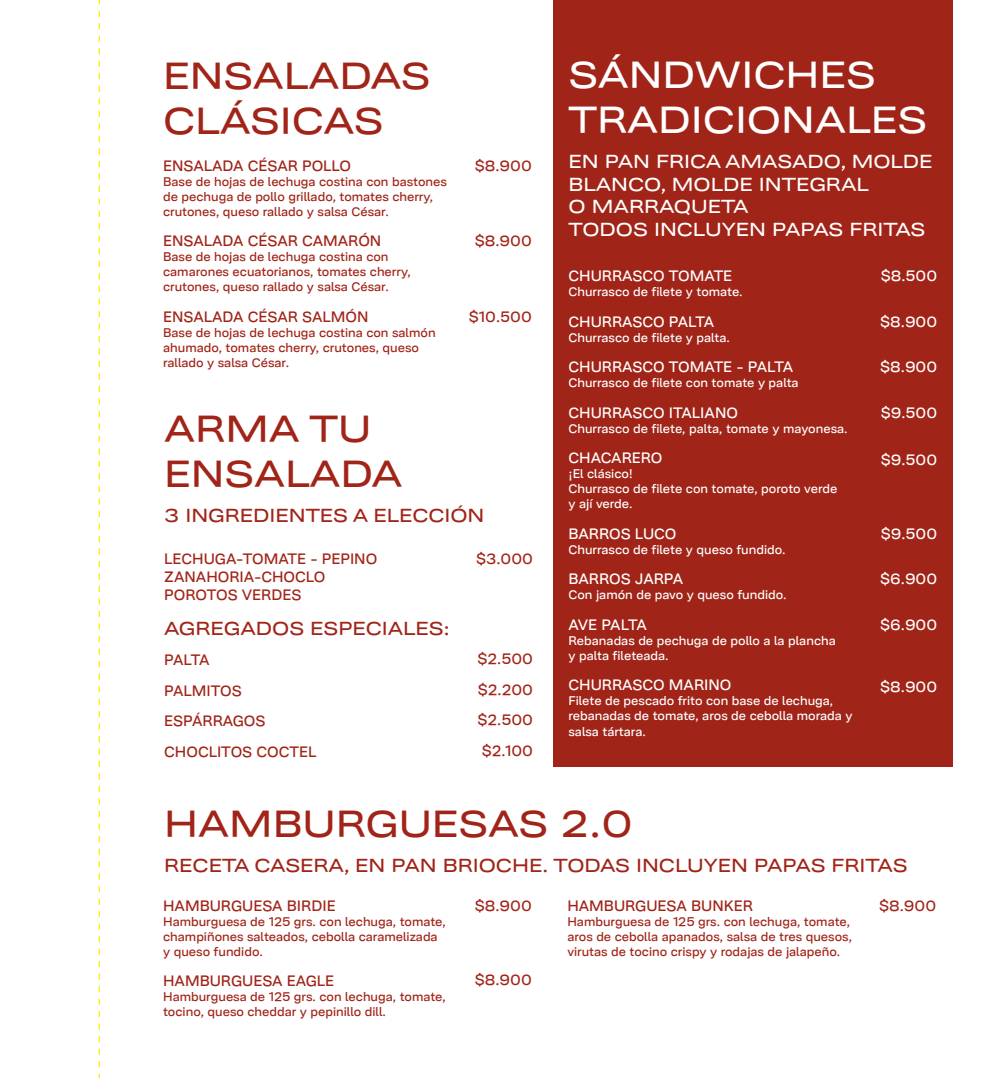
<style>
.page{position:relative;width:1000px;height:1078px;background:#fff}
.page>*{position:absolute;margin:0;border:0;box-sizing:border-box;transform-origin:0 0}
.t1{font:500 expanded 37.5px/45px "Ordina";color:#a12418}
.t2{font:500 expanded 37.5px/45px "Ordina";color:#fff}
.t3{font:500 expanded 18.75px "Ordina";color:#a12418}
.t4{font:500 expanded 18.75px/22.5px "Ordina";color:#fff}
.t5{font:500 15px/30.5px "Ordina";color:#a12418}
.t6{font:500 15px "Ordina";color:#fff}
.t7{font:500 15px "Ordina";letter-spacing:-.055em;color:#fff}
.t8{font:500 12.5px/15px "Ordina";color:#a12418}
.t9{font:500 12.5px/15px "Ordina";color:#fff}
</style>
<div class="page">
<div style="left:553px;top:0;width:399px;height:766px;background:#a12418"></div>
<svg style="left:99px;top:0;width:1px;height:1077px"></svg>
<h1 class="t1" style="left:163px;top:50px;width:269px">ENSALADAS<br>CLÁSICAS</h1>
<p class="t5" style="left:163px;top:149px;width:189px">ENSALADA CÉSAR POLLO</p>
<p class="t8" style="left:163px;top:172px;width:285px">Base de hojas de lechuga costina con bastones de pechuga de pollo grillado, tomates cherry, crutones, queso rallado y salsa César.</p>
<p class="t5" style="left:163px;top:224px;width:220px">ENSALADA CÉSAR CAMARÓN</p>
<p class="t8" style="left:163px;top:248px;width:249px">Base de hojas de lechuga costina con camarones ecuatorianos, tomates cherry, crutones, queso rallado y salsa César.</p>
<p class="t5" style="left:163px;top:300px;width:207px">ENSALADA CÉSAR SALMÓN</p>
<p class="t8" style="left:163px;top:323px;width:274px">Base de hojas de lechuga costina con salmón ahumado, tomates cherry, crutones, queso rallado y salsa César.</p>
<p class="t5" style="left:475px;top:149px;width:58px">$8.900</p>
<p class="t5" style="left:475px;top:224px;width:58px">$8.900</p>
<p class="t5" style="left:469px;top:300px;width:64px">$10.500</p>
<h1 class="t1" style="left:164px;top:402px;width:240px">ARMA TU<br>ENSALADA</h1>
<h2 class="t3" style="left:164px;top:501px;width:321px">3 INGREDIENTES A ELECCIÓN</h2>
<p class="t5" style="left:164px;top:548px;width:214px;line-height:18px">LECHUGA-TOMATE - PEPINO<br>ZANAHORIA-CHOCLO<br>POROTOS VERDES</p>
<h2 class="t3" style="left:164px;top:614px;width:286px">AGREGADOS ESPECIALES:</h2>
<p class="t5" style="left:164px;top:643px;width:153px">PALTA<br>PALMITOS<br>ESPÁRRAGOS<br>CHOCLITOS COCTEL</p>
<p class="t5" style="left:476px;top:541px;width:58px">$3.000</p>
<p class="t5" style="left:477px;top:642px;width:57px;text-align:justify">$2.500 $2.200 $2.500 $2.100</p>
<h1 class="t2" style="left:568px;top:49px;width:360px">SÁNDWICHES<br>TRADICIONALES</h1>
<h2 class="t4" style="left:568px;top:149px;width:365px">EN PAN FRICA AMASADO, MOLDE<br>BLANCO, MOLDE INTEGRAL<br>O MARRAQUETA<br>TODOS INCLUYEN PAPAS FRITAS</h2>
<p class="t6" style="left:568px;top:265px;width:165px">CHURRASCO TOMATE</p>
<p class="t9" style="left:568px;top:283px;width:176px">Churrasco de filete y tomate.</p>
<p class="t6" style="left:568px;top:310px;width:147px">CHURRASCO PALTA</p>
<p class="t9" style="left:568px;top:328px;width:163px">Churrasco de filete y palta.</p>
<p class="t6" style="left:568px;top:356px;width:226px">CHURRASCO TOMATE - PALTA</p>
<p class="t9" style="left:568px;top:374px;width:232px">Churrasco de filete con tomate y palta</p>
<p class="t6" style="left:568px;top:401px;width:171px">CHURRASCO ITALIANO</p>
<p class="t9" style="left:568px;top:419px;width:280px">Churrasco de filete, palta, tomate y mayonesa.</p>
<p class="t6" style="left:568px;top:447px;width:95px">CHACARERO</p>
<p class="t9" style="left:568px;top:465px;width:270px">¡El clásico!<br>Churrasco de filete con tomate, poroto verde y ají verde.</p>
<p class="t6" style="left:568px;top:522px;width:109px">BARROS LUCO</p>
<p class="t9" style="left:568px;top:540px;width:218px">Churrasco de filete y queso fundido.</p>
<p class="t6" style="left:568px;top:568px;width:116px">BARROS JARPA</p>
<p class="t9" style="left:568px;top:586px;width:219px">Con jamón de pavo y queso fundido.</p>
<p class="t7" style="left:568px;top:613px;width:80px">AVE PALTA</p>
<p class="t9" style="left:568px;top:631px;width:269px">Rebanadas de pechuga de pollo a la plancha y palta fileteada.</p>
<p class="t6" style="left:568px;top:674px;width:164px">CHURRASCO MARINO</p>
<p class="t9" style="left:568px;top:692px;width:285px">Filete de pescado frito con base de lechuga, rebanadas de tomate, aros de cebolla morada y salsa tártara.</p>
<p class="t6" style="left:880px;top:265px;width:58px">$8.500</p>
<p class="t6" style="left:880px;top:310px;width:58px">$8.900</p>
<p class="t6" style="left:880px;top:356px;width:58px">$8.900</p>
<p class="t6" style="left:880px;top:401px;width:58px">$9.500</p>
<p class="t6" style="left:880px;top:448px;width:58px">$9.500</p>
<p class="t6" style="left:880px;top:522px;width:58px">$9.500</p>
<p class="t6" style="left:880px;top:568px;width:59px">$6.900</p>
<p class="t6" style="left:880px;top:613px;width:59px">$6.900</p>
<p class="t6" style="left:880px;top:675px;width:58px">$8.900</p>
<h1 class="t1" style="left:164px;top:798px;width:470px">HAMBURGUESAS 2.0</h1>
<h2 class="t3" style="left:164px;top:851px;width:744px">RECETA CASERA, EN PAN BRIOCHE. TODAS INCLUYEN PAPAS FRITAS</h2>
<p class="t5" style="left:567px;top:888px;width:187px">HAMBURGUESA BUNKER</p>
<p class="t8" style="left:567px;top:912px;width:286px">Hamburguesa de 125 grs. con lechuga, tomate, aros de cebolla apanados, salsa de tres quesos, virutas de tocino crispy y rodajas de jalapeño.</p>
<p class="t5" style="left:163px;top:888px;width:174px">HAMBURGUESA BIRDIE</p>
<p class="t5" style="left:878px;top:888px;width:58px">$8.900</p>
<p class="t8" style="left:163px;top:912px;width:284px">Hamburguesa de 125 grs. con lechuga, tomate, champiñones salteados, cebolla caramelizada y queso fundido.</p>
<p class="t5" style="left:163px;top:964px;width:172px">HAMBURGUESA EAGLE</p>
<p class="t8" style="left:163px;top:988px;width:284px">Hamburguesa de 125 grs. con lechuga, tomate, tocino, queso cheddar y pepinillo dill.</p>
<p class="t5" style="left:475px;top:888px;width:58px">$8.900</p>
<p class="t5" style="left:475px;top:962px;width:58px">$8.900</p>
</div>
